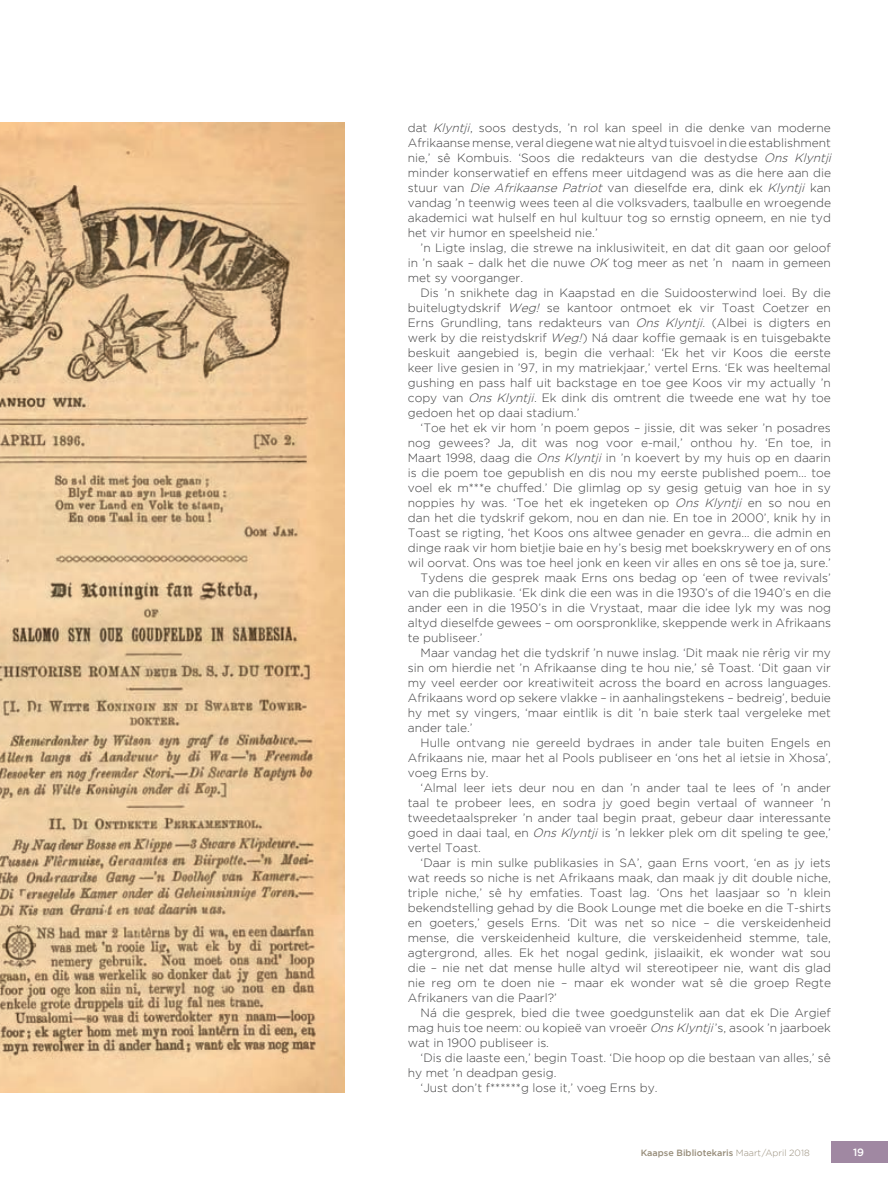
<style>
.page{position:relative;width:888px;height:1186px;background:#fff}
.page>*{position:absolute;margin:0;border:0;box-sizing:border-box;transform-origin:0 0}
.t1{font:300 12px/15px "Gotham";color:#3e3e3f;text-align:justify}
.t2{font:500 10.5px "Gotham";color:#fff}
.t3{font:500 9px "Gotham";color:#978d7a}
.s1{font-style:italic}
.s2{font-weight:300}
</style>
<div class="page">
<div style="left:831px;top:1141px;width:57px;height:22px;background:#a088a2"></div>
<img style="left:0;top:123px;width:344px;height:969px">
<p class="t1" style="left:408px;top:120px;width:428px;text-align:left">dat <span class="s1">Klyntji</span>, soos destyds, ’n rol kan speel in die denke van moderne Afrikaanse mense, veral diegene wat nie altyd tuisvoel in die establishment nie,’ sê Kombuis. ‘Soos die redakteurs van die destydse <span class="s1">Ons Klyntji </span>minder konserwatief en effens meer uitdagend was as die here aan die stuur van <span class="s1">Die Afrikaanse Patriot</span> van dieselfde era, dink ek <span class="s1">Klyntji</span> kan vandag ’n teenwig wees teen al die volksvaders, taalbulle en wroegende akademici wat hulself en hul kultuur tog so ernstig opneem, en nie tyd het vir humor en speelsheid nie.’</p>
<p class="t1" style="left:408px;top:240px;width:425px;text-indent:13px">’n Ligte inslag, die strewe na inklusiwiteit, en dat dit gaan oor geloof in ’n saak – dalk het die nuwe <span class="s1">OK</span> tog meer as net ’n naam in gemeen met sy voorganger.</p>
<p class="t1" style="left:408px;top:285px;width:425px;text-indent:13px">Dis ’n snikhete dag in Kaapstad en die Suidoosterwind loei. By die buitelugtydskrif <span class="s1">Weg!</span> se kantoor ontmoet ek vir Toast Coetzer en Erns Grundling, tans redakteurs van <span class="s1">Ons Klyntji</span>. (Albei is digters en werk by die reistydskrif <span class="s1">Weg!</span>) Ná daar koffie gemaak is en tuisgebakte beskuit aangebied is, begin die verhaal: ‘Ek het vir Koos die eerste keer live gesien in ’97, in my matriekjaar,’ vertel Erns. ‘Ek was heeltemal gushing en pass half uit backstage en toe gee Koos vir my actually ’n copy van <span class="s1">Ons Klyntji</span>. Ek dink dis omtrent die tweede ene wat hy toe gedoen het op daai stadium.’</p>
<p class="t1" style="left:421px;top:420px;width:412px">‘Toe het ek vir hom ’n poem gepos – jissie, dit was seker ’n posadres</p>
<p class="t1" style="left:408px;top:435px;width:425px">nog gewees? Ja, dit was nog voor e-mail,’ onthou hy. ‘En toe, in</p>
<p class="t1" style="left:408px;top:450px;width:425px">Maart 1998, daag die <span class="s1">Ons Klyntji</span> in ’n koevert by my huis op en daarin</p>
<p class="t1" style="left:408px;top:465px;width:425px">is die poem toe gepublish en dis nou my eerste published poem… toe</p>
<p class="t1" style="left:408px;top:480px;width:425px">voel ek m***e chuffed.’ Die glimlag op sy gesig getuig van hoe in sy</p>
<p class="t1" style="left:408px;top:495px;width:425px">noppies hy was. ‘Toe het ek ingeteken op <span class="s1">Ons Klyntji</span> en so nou en</p>
<p class="t1" style="left:408px;top:510px;width:425px">dan het die tydskrif gekom, nou en dan nie. En toe in 2000’, knik hy in</p>
<p class="t1" style="left:408px;top:525px;width:425px">Toast se rigting, ‘het Koos ons altwee genader en gevra… die admin en</p>
<p class="t1" style="left:408px;top:540px;width:425px">dinge raak vir hom bietjie baie en hy’s besig met boekskrywery en of ons</p>
<p class="t1" style="left:408px;top:555px;width:425px">wil oorvat. Ons was toe heel jonk en keen vir alles en ons sê toe ja, sure.’</p>
<p class="t1" style="left:421px;top:570px;width:412px">Tydens die gesprek maak Erns ons bedag op ‘een of twee revivals’</p>
<p class="t1" style="left:408px;top:585px;width:425px">van die publikasie. ‘Ek dink die een was in die 1930’s of die 1940’s en die</p>
<p class="t1" style="left:408px;top:600px;width:425px">ander een in die 1950’s in die Vrystaat, maar die idee lyk my was nog</p>
<p class="t1" style="left:408px;top:615px;width:425px">altyd dieselfde gewees – om oorspronklike, skeppende werk in Afrikaans</p>
<p class="t1" style="left:408px;top:630px;width:76px">te publiseer.’</p>
<p class="t1" style="left:421px;top:645px;width:412px">Maar vandag het die tydskrif ’n nuwe inslag. ‘Dit maak nie rêrig vir my</p>
<p class="t1" style="left:408px;top:660px;width:425px">sin om hierdie net ’n Afrikaanse ding te hou nie,’ sê Toast. ‘Dit gaan vir</p>
<p class="t1" style="left:408px;top:675px;width:425px">my veel eerder oor kreatiwiteit across the board en across languages.</p>
<p class="t1" style="left:408px;top:690px;width:425px">Afrikaans word op sekere vlakke – in aanhalingstekens – bedreig’, beduie</p>
<p class="t1" style="left:408px;top:705px;width:425px">hy met sy vingers, ‘maar eintlik is dit ’n baie sterk taal vergeleke met</p>
<p class="t1" style="left:408px;top:720px;width:66px">ander tale.’</p>
<p class="t1" style="left:421px;top:735px;width:412px">Hulle ontvang nie gereeld bydraes in ander tale buiten Engels en</p>
<p class="t1" style="left:408px;top:750px;width:425px">Afrikaans nie, maar het al Pools publiseer en ‘ons het al ietsie in Xhosa’,</p>
<p class="t1" style="left:408px;top:765px;width:82px">voeg Erns by.</p>
<p class="t1" style="left:421px;top:780px;width:412px">‘Almal leer iets deur nou en dan ’n ander taal te lees of ’n ander</p>
<p class="t1" style="left:408px;top:795px;width:425px">taal te probeer lees, en sodra jy goed begin vertaal of wanneer ’n</p>
<p class="t1" style="left:408px;top:810px;width:425px">tweedetaalspreker ’n ander taal begin praat, gebeur daar interessante</p>
<p class="t1" style="left:408px;top:825px;width:425px">goed in daai taal, en <span class="s1">Ons Klyntji</span> is ’n lekker plek om dit speling te gee,’</p>
<p class="t1" style="left:408px;top:840px;width:75px">vertel Toast.</p>
<p class="t1" style="left:421px;top:855px;width:412px">‘Daar is min sulke publikasies in SA’, gaan Erns voort, ‘en as jy iets</p>
<p class="t1" style="left:408px;top:870px;width:425px">wat reeds so niche is net Afrikaans maak, dan maak jy dit double niche,</p>
<p class="t1" style="left:408px;top:885px;width:425px">triple niche,’ sê hy emfaties. Toast lag. ‘Ons het laasjaar so ’n klein</p>
<p class="t1" style="left:408px;top:900px;width:425px">bekendstelling gehad by die Book Lounge met die boeke en die T-shirts</p>
<p class="t1" style="left:408px;top:915px;width:425px">en goeters,’ gesels Erns. ‘Dit was net so nice – die verskeidenheid</p>
<p class="t1" style="left:408px;top:930px;width:425px">mense, die verskeidenheid kulture, die verskeidenheid stemme, tale,</p>
<p class="t1" style="left:408px;top:945px;width:425px">agtergrond, alles. Ek het nogal gedink, jislaaikit, ek wonder wat sou</p>
<p class="t1" style="left:408px;top:960px;width:425px">die – nie net dat mense hulle altyd wil stereotipeer nie, want dis glad</p>
<p class="t1" style="left:408px;top:975px;width:425px">nie reg om te doen nie – maar ek wonder wat sê die groep Regte</p>
<p class="t1" style="left:408px;top:990px;width:151px">Afrikaners van die Paarl?’</p>
<p class="t1" style="left:421px;top:1005px;width:412px">Ná die gesprek, bied die twee goedgunstelik aan dat ek Die Argief</p>
<p class="t1" style="left:408px;top:1020px;width:425px">mag huis toe neem: ou kopieë van vroeër <span class="s1">OnsKlyntji</span>’s, asook ’n jaarboek</p>
<p class="t1" style="left:408px;top:1035px;width:143px">wat in 1900 publiseer is.</p>
<p class="t1" style="left:421px;top:1050px;width:412px">‘Dis die laaste een,’ begin Toast. ‘Die hoop op die bestaan van alles,’ sê</p>
<p class="t1" style="left:408px;top:1065px;width:150px">hy met ’n deadpan gesig.</p>
<p class="t1" style="left:421px;top:1080px;width:238px">‘Just don’t f******g lose it,’ voeg Erns by.</p>
<p class="t3" style="left:641px;top:1147px;width:170px">Kaapse Bibliotekaris <span class="s2">Maart/April 2018</span></p>
<p class="t2" style="left:853px;top:1146px;width:13px">19</p>
</div>
